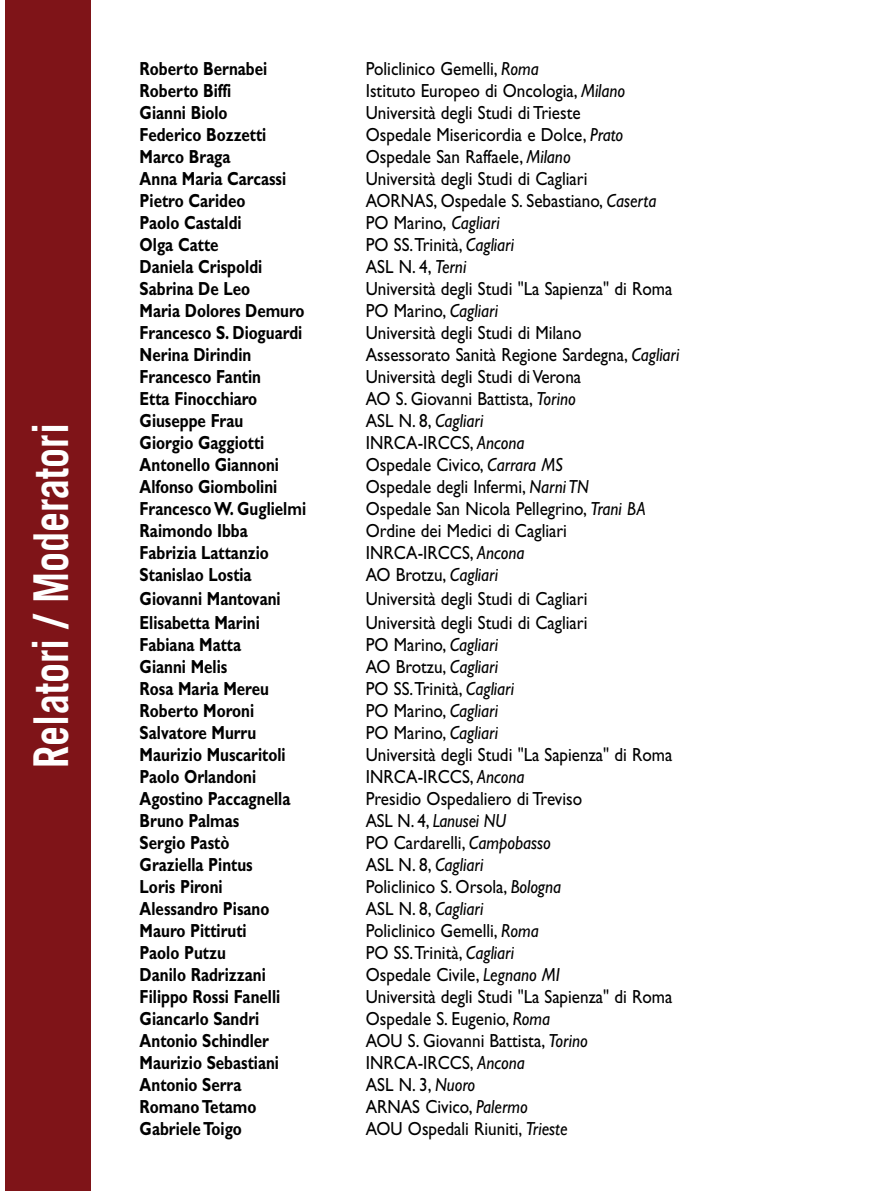
<style>
.page{position:relative;width:869px;height:1191px;background:#fff}
.page>*{position:absolute;margin:0;border:0;box-sizing:border-box;transform-origin:0 0}
.t1{font:700 48px "Trade Gothic";color:#fff;scale:.83 1}
.t2{font:19px "Gill Sans";color:#000;scale:.9 1}
.t3{font:700 19px "Gill Sans";color:#000;scale:.8 1}
.t4{font:italic 19px "Gill Sans";color:#000;scale:.9 1}
.t5{font:italic 19px "Gill Sans";color:#000;scale:.89 1}
.s1{font-style:italic}
.s2{font-style:normal}
</style>
<div class="page">
<div style="left:5px;top:0;width:85px;height:1191px;background:#7f1418"></div>
<p class="t1" style="left:21px;top:767px;width:416px;rotate:-90deg">Relatori / Moderatori</p>
<p class="t3" style="left:140px;top:57px;width:161px">Roberto Bernabei</p>
<p class="t2" style="left:366px;top:58px;width:193px">Policlinico Gemelli, <span class="s1">Roma</span></p>
<p class="t3" style="left:140px;top:79px;width:116px">Roberto Biffi</p>
<p class="t2" style="left:366px;top:80px;width:290px">Istituto Europeo di Oncologia, <span class="s1">Milano</span></p>
<p class="t3" style="left:140px;top:101px;width:111px">Gianni Biolo</p>
<p class="t2" style="left:366px;top:102px;width:240px">Università degli Studi di Trieste</p>
<p class="t3" style="left:140px;top:123px;width:160px">Federico Bozzetti</p>
<p class="t2" style="left:366px;top:124px;width:287px">Ospedale Misericordia e Dolce, <span class="s1">Prato</span></p>
<p class="t3" style="left:140px;top:145px;width:115px">Marco Braga</p>
<p class="t2" style="left:366px;top:146px;width:229px">Ospedale San Raffaele, <span class="s1">Milano</span></p>
<p class="t3" style="left:140px;top:167px;width:185px">Anna Maria Carcassi</p>
<p class="t2" style="left:366px;top:168px;width:248px">Università degli Studi di Cagliari</p>
<p class="t3" style="left:140px;top:189px;width:134px">Pietro Carideo</p>
<p class="t2" style="left:366px;top:190px;width:324px">AORNAS, Ospedale S. Sebastiano, <span class="s1">Caserta</span></p>
<p class="t3" style="left:140px;top:211px;width:129px">Paolo Castaldi</p>
<p class="t2" style="left:366px;top:212px;width:150px">PO Marino, <span class="s1">Cagliari</span></p>
<p class="t3" style="left:140px;top:233px;width:100px">Olga Catte</p>
<p class="t2" style="left:366px;top:234px;width:166px">PO SS. Trinità, <span class="s1">Cagliari</span></p>
<p class="t3" style="left:140px;top:255px;width:155px">Daniela Crispoldi</p>
<p class="t2" style="left:366px;top:256px;width:113px">ASL N. 4, <span class="s1">Terni</span></p>
<p class="t3" style="left:140px;top:277px;width:140px">Sabrina De Leo</p>
<p class="t2" style="left:366px;top:278px;width:342px">Università degli Studi "La Sapienza" di Roma</p>
<p class="t3" style="left:140px;top:299px;width:208px">Maria Dolores Demuro</p>
<p class="t2" style="left:366px;top:300px;width:148px">PO Marino, <span class="s1">Cagliari</span></p>
<p class="t3" style="left:140px;top:321px;width:205px">Francesco S. Dioguardi</p>
<p class="t2" style="left:366px;top:322px;width:241px">Università degli Studi di Milano</p>
<p class="t3" style="left:140px;top:343px;width:141px">Nerina Dirindin</p>
<p class="t2" style="left:366px;top:344px;width:350px">Assessorato Sanità Regione Sardegna, <span class="s1">Cagliari</span></p>
<p class="t3" style="left:140px;top:365px;width:153px">Francesco Fantin</p>
<p class="t2" style="left:366px;top:366px;width:241px">Università degli Studi di Verona</p>
<p class="t3" style="left:140px;top:387px;width:149px">Etta Finocchiaro</p>
<p class="t2" style="left:366px;top:388px;width:235px">AO S. Giovanni Battista, <span class="s1">Torino</span></p>
<p class="t3" style="left:140px;top:409px;width:131px">Giuseppe Frau</p>
<p class="t4" style="left:366px;top:410px;width:132px"><span class="s2">ASL N. 8,</span> Cagliari</p>
<p class="t3" style="left:140px;top:431px;width:157px">Giorgio Gaggiotti</p>
<p class="t2" style="left:366px;top:432px;width:178px">INRCA-IRCCS, <span class="s1">Ancona</span></p>
<p class="t3" style="left:140px;top:453px;width:176px">Antonello Giannoni</p>
<p class="t2" style="left:366px;top:454px;width:221px">Ospedale Civico, <span class="s1">Carrara MS</span></p>
<p class="t3" style="left:140px;top:475px;width:174px">Alfonso Giombolini</p>
<p class="t2" style="left:366px;top:476px;width:249px">Ospedale degli Infermi, <span class="s1">Narni TN</span></p>
<p class="t3" style="left:140px;top:497px;width:209px">Francesco W. Guglielmi</p>
<p class="t2" style="left:366px;top:498px;width:312px">Ospedale San Nicola Pellegrino, <span class="s1">Trani BA</span></p>
<p class="t3" style="left:140px;top:519px;width:137px">Raimondo Ibba</p>
<p class="t2" style="left:366px;top:520px;width:225px">Ordine dei Medici di Cagliari</p>
<p class="t3" style="left:140px;top:541px;width:163px">Fabrizia Lattanzio</p>
<p class="t2" style="left:366px;top:542px;width:178px">INRCA-IRCCS, <span class="s1">Ancona</span></p>
<p class="t3" style="left:140px;top:563px;width:141px">Stanislao Lostia</p>
<p class="t2" style="left:366px;top:564px;width:148px">AO Brotzu, <span class="s1">Cagliari</span></p>
<p class="t3" style="left:140px;top:587px;width:178px">Giovanni Mantovani</p>
<p class="t2" style="left:366px;top:588px;width:248px">Università degli Studi di Cagliari</p>
<p class="t3" style="left:140px;top:611px;width:152px">Elisabetta Marini</p>
<p class="t2" style="left:366px;top:612px;width:248px">Università degli Studi di Cagliari</p>
<p class="t3" style="left:140px;top:633px;width:128px">Fabiana Matta</p>
<p class="t2" style="left:366px;top:634px;width:148px">PO Marino, <span class="s1">Cagliari</span></p>
<p class="t3" style="left:140px;top:655px;width:111px">Gianni Melis</p>
<p class="t2" style="left:366px;top:656px;width:148px">AO Brotzu, <span class="s1">Cagliari</span></p>
<p class="t3" style="left:140px;top:677px;width:163px">Rosa Maria Mereu</p>
<p class="t2" style="left:366px;top:678px;width:166px">PO SS. Trinità, <span class="s1">Cagliari</span></p>
<p class="t3" style="left:140px;top:699px;width:145px">Roberto Moroni</p>
<p class="t2" style="left:366px;top:700px;width:148px">PO Marino, <span class="s1">Cagliari</span></p>
<p class="t3" style="left:140px;top:721px;width:147px">Salvatore Murru</p>
<p class="t2" style="left:366px;top:722px;width:148px">PO Marino, <span class="s1">Cagliari</span></p>
<p class="t3" style="left:140px;top:743px;width:184px">Maurizio Muscaritoli</p>
<p class="t2" style="left:366px;top:744px;width:342px">Università degli Studi "La Sapienza" di Roma</p>
<p class="t3" style="left:140px;top:765px;width:147px">Paolo Orlandoni</p>
<p class="t2" style="left:366px;top:766px;width:178px">INRCA-IRCCS, <span class="s1">Ancona</span></p>
<p class="t3" style="left:140px;top:787px;width:190px">Agostino Paccagnella</p>
<p class="t2" style="left:366px;top:788px;width:242px">Presidio Ospedaliero di Treviso</p>
<p class="t3" style="left:140px;top:809px;width:126px">Bruno Palmas</p>
<p class="t5" style="left:366px;top:810px;width:159px"><span class="s2">ASL N. 4,</span> Lanusei NU</p>
<p class="t3" style="left:140px;top:831px;width:114px">Sergio Pastò</p>
<p class="t2" style="left:366px;top:832px;width:207px">PO Cardarelli, <span class="s1">Campobasso</span></p>
<p class="t3" style="left:140px;top:853px;width:143px">Graziella Pintus</p>
<p class="t4" style="left:366px;top:854px;width:132px"><span class="s2">ASL N. 8,</span> Cagliari</p>
<p class="t3" style="left:140px;top:875px;width:105px">Loris Pironi</p>
<p class="t2" style="left:366px;top:876px;width:219px">Policlinico S. Orsola, <span class="s1">Bologna</span></p>
<p class="t3" style="left:140px;top:897px;width:164px">Alessandro Pisano</p>
<p class="t4" style="left:366px;top:898px;width:132px"><span class="s2">ASL N. 8,</span> Cagliari</p>
<p class="t3" style="left:140px;top:919px;width:135px">Mauro Pittiruti</p>
<p class="t2" style="left:366px;top:920px;width:193px">Policlinico Gemelli, <span class="s1">Roma</span></p>
<p class="t3" style="left:140px;top:941px;width:109px">Paolo Putzu</p>
<p class="t2" style="left:366px;top:942px;width:166px">PO SS. Trinità, <span class="s1">Cagliari</span></p>
<p class="t3" style="left:140px;top:963px;width:159px">Danilo Radrizzani</p>
<p class="t2" style="left:366px;top:964px;width:217px">Ospedale Civile, <span class="s1">Legnano MI</span></p>
<p class="t3" style="left:140px;top:985px;width:177px">Filippo Rossi Fanelli</p>
<p class="t2" style="left:366px;top:986px;width:342px">Università degli Studi "La Sapienza" di Roma</p>
<p class="t3" style="left:140px;top:1007px;width:151px">Giancarlo Sandri</p>
<p class="t2" style="left:366px;top:1008px;width:206px">Ospedale S. Eugenio, <span class="s1">Roma</span></p>
<p class="t3" style="left:140px;top:1029px;width:163px">Antonio Schindler</p>
<p class="t2" style="left:366px;top:1030px;width:248px">AOU S. Giovanni Battista, <span class="s1">Torino</span></p>
<p class="t3" style="left:140px;top:1051px;width:176px">Maurizio Sebastiani</p>
<p class="t2" style="left:366px;top:1052px;width:178px">INRCA-IRCCS, <span class="s1">Ancona</span></p>
<p class="t3" style="left:140px;top:1073px;width:129px">Antonio Serra</p>
<p class="t2" style="left:366px;top:1074px;width:123px">ASL N. 3, <span class="s1">Nuoro</span></p>
<p class="t3" style="left:140px;top:1095px;width:148px">Romano Tetamo</p>
<p class="t2" style="left:366px;top:1096px;width:181px">ARNAS Civico, <span class="s1">Palermo</span></p>
<p class="t3" style="left:140px;top:1117px;width:129px">Gabriele Toigo</p>
<p class="t2" style="left:366px;top:1118px;width:226px">AOU Ospedali Riuniti, <span class="s1">Trieste</span></p>
</div>
